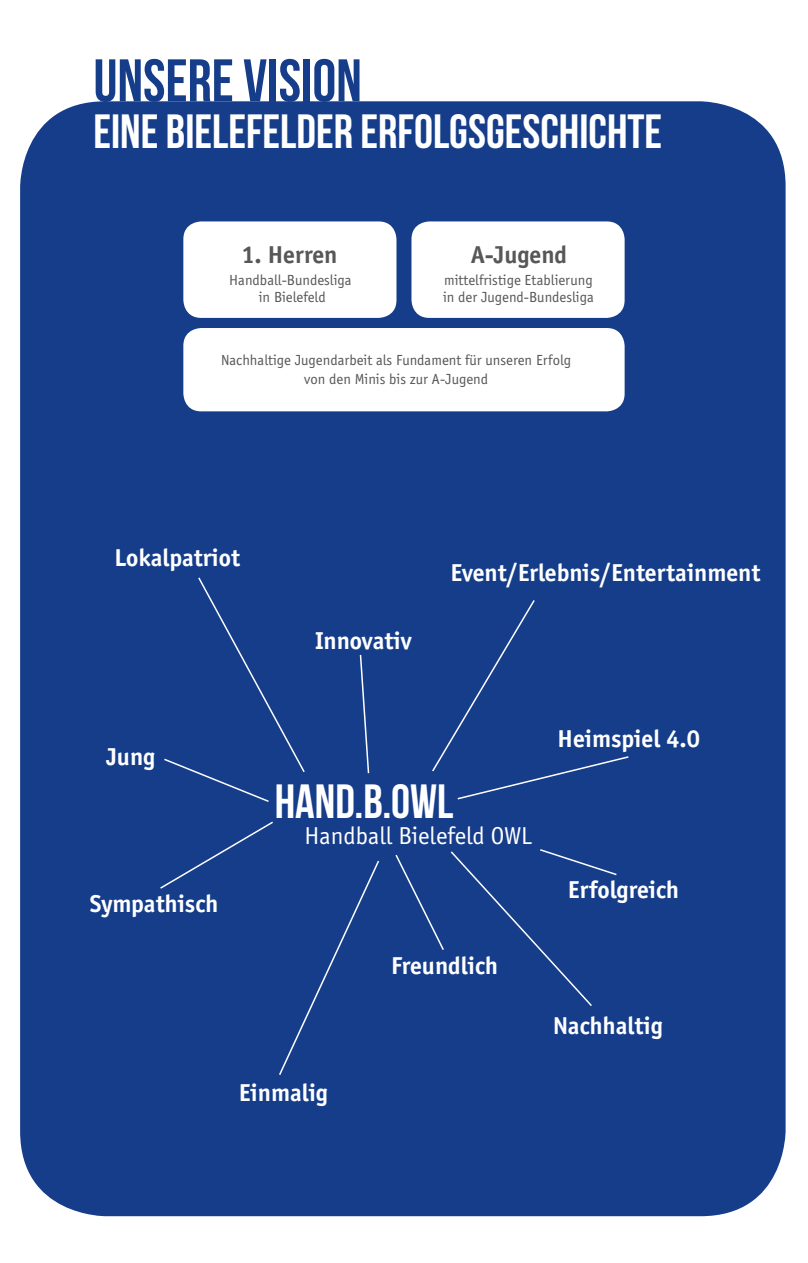
<style>
.page{position:relative;width:808px;height:1263px;background:#fff}
.page>*{position:absolute;margin:0;border:0;box-sizing:border-box;transform-origin:0 0}
.t1{font:60px "Bebas Neue";color:#153d8a}
.t2{font:48px "Bebas Neue";color:#fff}
.t3{font:700 25.2px "Officina Sans";color:#fff}
.t4{font:25.2px "Officina Sans";color:#fff}
.t5{font:700 25.2px "Officina Sans";color:#575756}
.t6{font:15.15px/16.4px "Officina Sans";color:#575756;text-align:center}
</style>
<div class="page">
<div style="left:20px;top:101px;width:765px;height:1115px;background:#153d8a;border-radius:85px"></div>
<div style="left:411px;top:221px;width:214px;height:97px;background:#fff;border-radius:18px"></div>
<div style="left:183px;top:221px;width:213px;height:97px;background:#fff;border-radius:18px"></div>
<div style="left:183px;top:328px;width:442px;height:83px;background:#fff;border-radius:18px"></div>
<svg style="left:359px;top:654px;width:11px;height:120px"></svg>
<svg style="left:432px;top:600px;width:197px;height:200px"></svg>
<svg style="left:395px;top:849px;width:222px;height:157px"></svg>
<svg style="left:164px;top:577px;width:141px;height:225px"></svg>
<svg style="left:160px;top:821px;width:220px;height:254px"></svg>
<h1 class="t1" style="left:94px;top:48px;width:270px">UNSERE VISION</h1>
<h2 class="t2" style="left:93px;top:105px;width:570px">EINE BIELEFELDER ERFOLGSGESCHICHTE</h2>
<h3 class="t5" style="left:242px;top:239px;width:97px">1. Herren</h3>
<h3 class="t5" style="left:471px;top:239px;width:98px">A-Jugend</h3>
<p class="t6" style="left:229px;top:272px;width:124px">Handball-Bundesliga in Bielefeld</p>
<p class="t6" style="left:443px;top:272px;width:152px;text-align:left">mittelfristige Etablierung in der Jugend-Bundesliga</p>
<p class="t6" style="left:221px;top:350px;width:352px;line-height:19.2px">Nachhaltige Jugendarbeit als Fundament für unseren Erfolg von den Minis bis zur A-Jugend</p>
<h3 class="t3" style="left:114px;top:543px;width:127px">Lokalpatriot</h3>
<h3 class="t3" style="left:106px;top:741px;width:50px">Jung</h3>
<h3 class="t3" style="left:90px;top:889px;width:130px">Sympathisch</h3>
<h3 class="t3" style="left:315px;top:625px;width:98px">Innovativ</h3>
<h3 class="t3" style="left:450px;top:558px;width:312px">Event/Erlebnis/Entertainment</h3>
<h3 class="t3" style="left:558px;top:723px;width:144px">Heimspiel 4.0</h3>
<h2 class="t2" style="left:275px;top:775px;width:180px">HAND.B.OWL</h2>
<h3 class="t4" style="left:304px;top:822px;width:229px">Handball Bielefeld OWL</h3>
<h3 class="t3" style="left:391px;top:950px;width:108px">Freundlich</h3>
<h3 class="t3" style="left:568px;top:875px;width:113px">Erfolgreich</h3>
<h3 class="t3" style="left:553px;top:1011px;width:111px">Nachhaltig</h3>
<h3 class="t3" style="left:239px;top:1078px;width:91px">Einmalig</h3>
</div>
